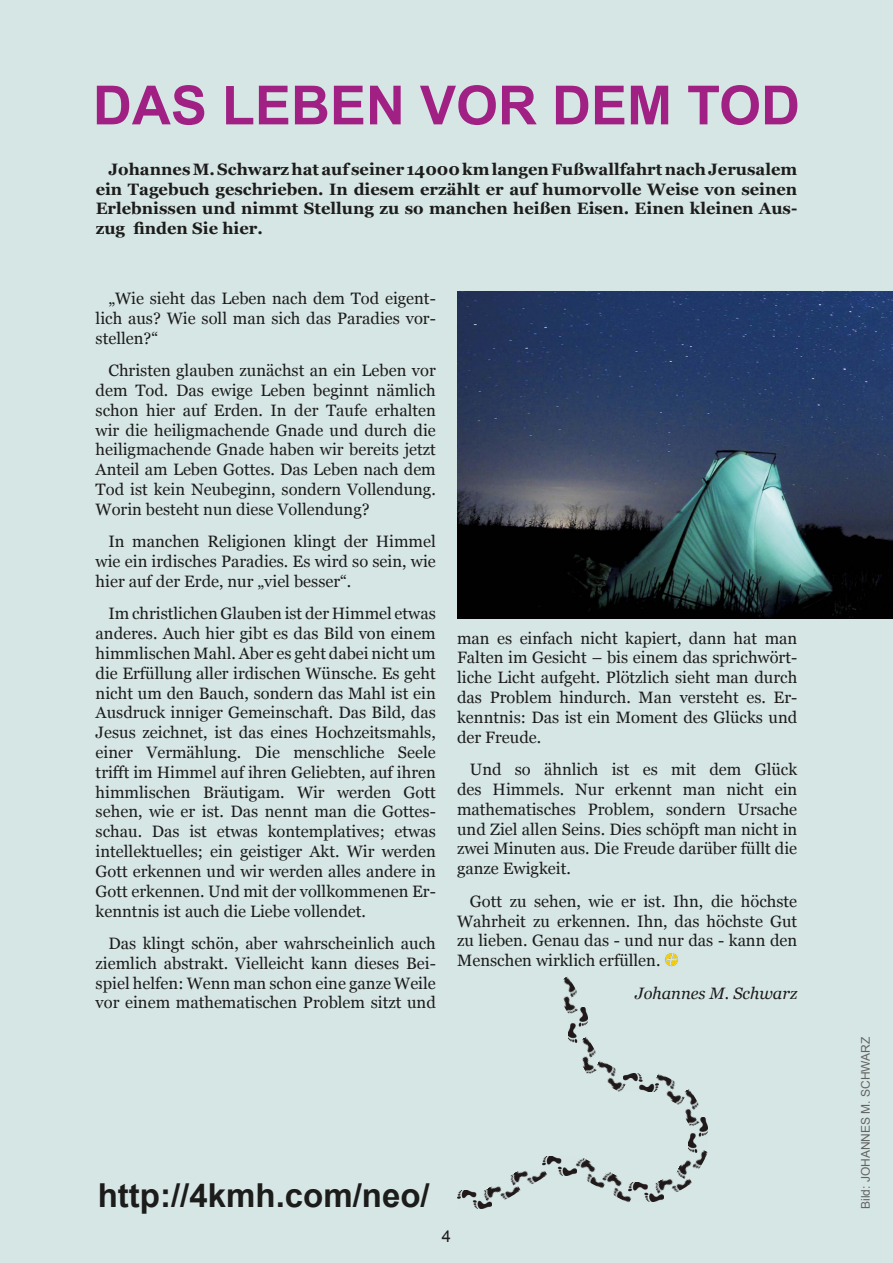
<style>
.page{position:relative;width:893px;height:1263px;background:#d6e6e5}
.page>*{position:absolute;margin:0;border:0;box-sizing:border-box;transform-origin:0 0}
.t1{font:700 54px "Arial";color:#a02183}
.t2{font:700 33px "Arial";color:#1c1c1b}
.t3{font:16.5px/19.8px "Georgia";color:#1c1c1b;text-align:justify}
.t4{font:700 16.5px/19.8px "Georgia";color:#1c1c1b;text-align:justify}
.t5{font:italic 16.5px "Georgia";color:#1c1c1b}
.t6{font:16.5px "Arial";color:#1c1c1b}
.t7{font:12px "Arial";color:#636362}
</style>
<div class="page">
<img style="left:665px;top:953px;width:13px;height:13px">
<img style="left:457px;top:291px;width:436px;height:327px">
<img style="left:457px;top:1190px;width:28px;height:19px">
<img style="left:611px;top:1173px;width:26px;height:30px">
<img style="left:628px;top:1183px;width:25px;height:18px">
<img style="left:653px;top:1178px;width:39px;height:23px">
<img style="left:675px;top:1143px;width:33px;height:40px">
<img style="left:689px;top:1127px;width:18px;height:25px">
<img style="left:685px;top:1089px;width:22px;height:38px">
<img style="left:658px;top:1074px;width:31px;height:32px">
<img style="left:630px;top:1073px;width:28px;height:19px">
<img style="left:604px;top:1063px;width:26px;height:29px">
<img style="left:572px;top:1038px;width:32px;height:36px">
<img style="left:568px;top:1008px;width:19px;height:34px">
<img style="left:514px;top:1170px;width:32px;height:14px">
<img style="left:542px;top:1157px;width:30px;height:19px">
<img style="left:563px;top:976px;width:22px;height:39px">
<img style="left:572px;top:1158px;width:39px;height:31px">
<img style="left:481px;top:1174px;width:40px;height:34px">
<h1 class="t1" style="left:93px;top:70px;width:709px">DAS LEBEN VOR DEM TOD</h1>
<p class="t4" style="left:96px;top:158px;width:703px;text-indent:13px">Johannes M. Schwarz hat auf seiner 14000 km langen Fußwallfahrt nach Jerusalem ein Tagebuch geschrieben. In diesem erzählt er auf humorvolle Weise von seinen Erlebnissen und nimmt Stellung zu so manchen heißen Eisen. Einen kleinen Aus&shy;zug finden Sie hier.</p>
<p class="t3" style="left:96px;top:288px;width:342px;text-indent:13px">„Wie sieht das Leben nach dem Tod eigent&shy;lich aus? Wie soll man sich das Paradies vor&shy;stellen?“</p>
<p class="t3" style="left:96px;top:360px;width:342px;text-indent:13px">Christen glauben zunächst an ein Leben vor dem Tod. Das ewige Leben beginnt nämlich schon hier auf Erden. In der Taufe erhalten wir die heiligmachende Gnade und durch die heiligmachende Gnade haben wir bereits jetzt Anteil am Leben Gottes. Das Leben nach dem Tod ist kein Neubeginn, sondern Vollendung.<br>Worin besteht nun diese Vollendung?</p>
<p class="t3" style="left:96px;top:531px;width:342px;text-indent:13px">In manchen Religionen klingt der Himmel wie ein irdisches Paradies. Es wird so sein, wie hier auf der Erde, nur „viel besser“.</p>
<p class="t3" style="left:96px;top:603px;width:342px;text-indent:13px">Im christlichen Glauben ist der Himmel etwas anderes. Auch hier gibt es das Bild von einem himmlischen Mahl. Aber es geht dabei nicht um die Erfüllung aller irdischen Wünsche. Es geht nicht um den Bauch, sondern das Mahl ist ein Ausdruck inniger Gemeinschaft. Das Bild, das Jesus zeichnet, ist das eines Hochzeitsmahls, einer Vermählung. Die menschliche Seele trifft im Himmel auf ihren Geliebten, auf ihren himmlischen Bräutigam. Wir werden Gott sehen, wie er ist. Das nennt man die Gottes&shy;schau. Das ist etwas kontemplatives; etwas intellektuelles; ein geistiger Akt. Wir werden Gott erkennen und wir werden alles andere in Gott erkennen. Und mit der vollkommenen Er&shy;kenntnis ist auch die Liebe vollendet.</p>
<p class="t3" style="left:96px;top:933px;width:342px;text-indent:13px">Das klingt schön, aber wahrscheinlich auch ziemlich abstrakt. Vielleicht kann dieses Bei&shy;spiel helfen: Wenn man schon eine ganze Weile vor einem mathematischen Problem sitzt und</p>
<p class="t3" style="left:457px;top:627px;width:342px">man es einfach nicht kapiert, dann hat man Falten im Gesicht – bis einem das sprichwört&shy;liche Licht aufgeht. Plötzlich sieht man durch das Problem hindurch. Man versteht es. Er&shy;kenntnis: Das ist ein Moment des Glücks und der Freude.</p>
<p class="t3" style="left:457px;top:759px;width:342px;text-indent:13px">Und so ähnlich ist es mit dem Glück des Himmels. Nur erkennt man nicht ein mathematisches Problem, sondern Ursache und Ziel allen Seins. Dies schöpft man nicht in zwei Minuten aus. Die Freude darüber füllt die ganze Ewigkeit.</p>
<p class="t3" style="left:457px;top:890px;width:342px;text-indent:13px">Gott zu sehen, wie er ist. Ihn, die höchste Wahrheit zu erkennen. Ihn, das höchste Gut zu lieben. Genau das - und nur das - kann den Menschen wirklich erfüllen.</p>
<p class="t5" style="left:635px;top:981px;width:164px">Johannes M. Schwarz</p>
<h2 class="t2" style="left:98px;top:1173px;width:333px">http://4kmh.com/neo/</h2>
<p class="t6" style="left:442px;top:1225px;width:11px">4</p>
<p class="t7" style="left:858px;top:1209px;width:174px;rotate:-90deg">Bild: JOHANNES M. SCHWARZ</p>
</div>
